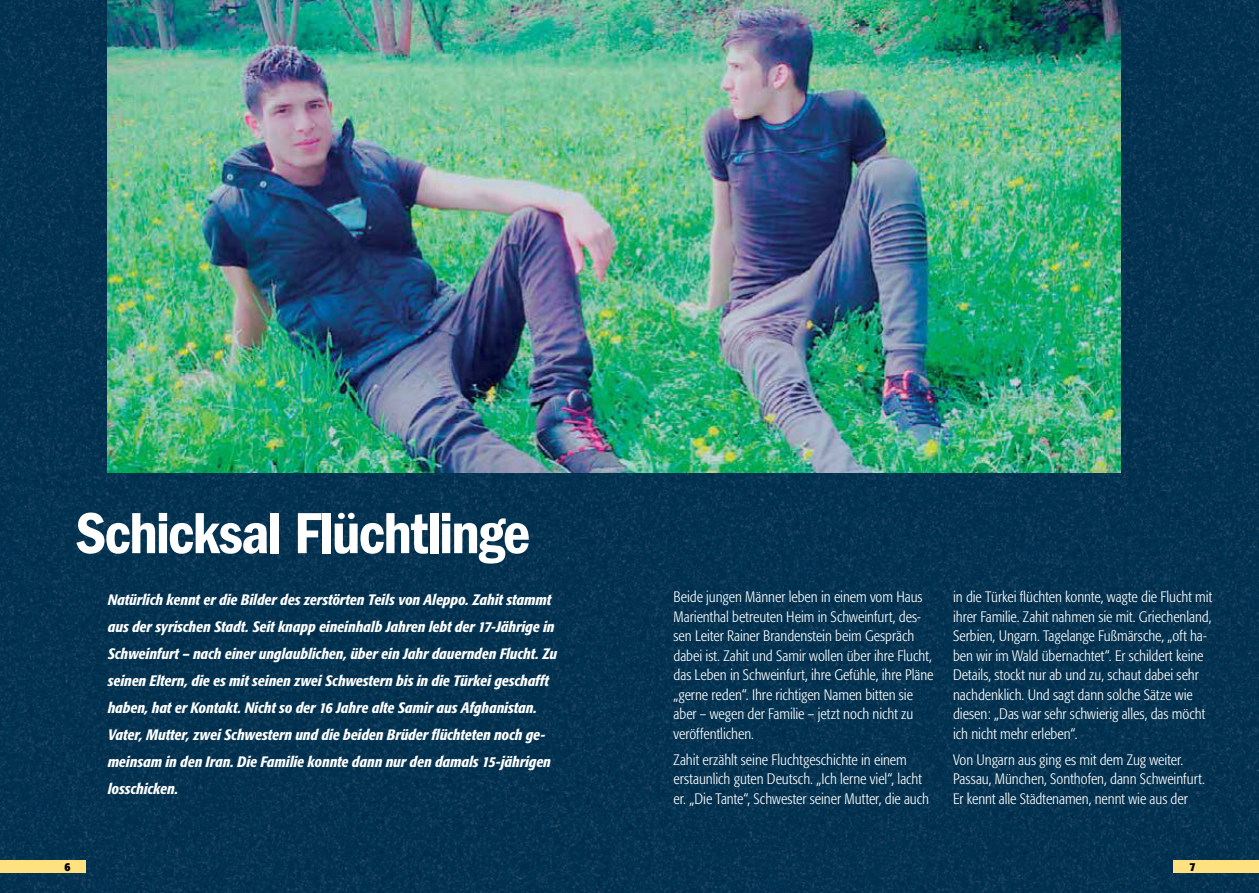
<style>
.page{position:relative;width:1259px;height:893px;background:#fff}
.page>*{position:absolute;margin:0;border:0;box-sizing:border-box;transform-origin:0 0}
.t1{font:600 condensed 60px "Franklin Gothic";letter-spacing:-.035em;color:#fff}
.t2{font:300 condensed 15px/19.5px "Formata";color:#fff}
.t3{font:italic 500 condensed 15px/27px "Formata";letter-spacing:.005em;color:#fff}
.t4{font:700 condensed 12px "Formata";color:#000}
</style>
<div class="page">
<img style="left:0;top:0;width:634px;height:893px">
<img style="left:634px;top:0;width:624px;height:893px">
<div style="left:0;top:860px;width:85px;height:13px;background:#ffe180"></div>
<img style="left:108px;top:0;width:1012px;height:472px">
<div style="left:1173px;top:860px;width:86px;height:13px;background:#ffe180"></div>
<h1 class="t1" style="left:75px;top:503px;width:456px">Schicksal Flüchtlinge</h1>
<p class="t3" style="left:108px;top:587px;width:451px">Natürlich kennt er die Bilder des zerstörten Teils von Aleppo. Zahit stammt aus der syrischen Stadt. Seit knapp eineinhalb Jahren lebt der 17-Jährige in Schweinfurt – nach einer unglaublichen, über ein Jahr dauernden Flucht. Zu seinen Eltern, die es mit seinen zwei Schwestern bis in die Türkei geschafft haben, hat er Kontakt. Nicht so der 16 Jahre alte Samir aus Afghanistan.<br>Vater, Mutter, zwei Schwestern und die beiden Brüder flüchteten noch ge&shy;meinsam in den Iran. Die Familie konnte dann nur den damals 15-jährigen losschicken.</p>
<p class="t4" style="left:65px;top:861px;width:8px">6</p>
<p class="t2" style="left:673px;top:588px;width:261px">Beide jungen Männer leben in einem vom Haus Marienthal betreuten Heim in Schweinfurt, des&shy;sen Leiter Rainer Brandenstein beim Gespräch dabei ist. Zahit und Samir wollen über ihre Flucht, das Leben in Schweinfurt, ihre Gefühle, ihre Pläne „gerne reden“. Ihre richtigen Namen bitten sie aber – wegen der Familie – jetzt noch nicht zu veröffentlichen.</p>
<p class="t2" style="left:673px;top:750px;width:257px">Zahit erzählt seine Fluchtgeschichte in einem erstaunlich guten Deutsch. „Ich lerne viel“, lacht er. „Die Tante“, Schwester seiner Mutter, die auch</p>
<p class="t2" style="left:953px;top:588px;width:261px">in die Türkei flüchten konnte, wagte die Flucht mit ihrer Familie. Zahit nahmen sie mit. Griechenland, Serbien, Ungarn. Tagelange Fußmärsche, „oft ha&shy;ben wir im Wald übernachtet“. Er schildert keine Details, stockt nur ab und zu, schaut dabei sehr nachdenklich. Und sagt dann solche Sätze wie diesen: „Das war sehr schwierig alles, das möcht ich nicht mehr erleben“.</p>
<p class="t2" style="left:953px;top:750px;width:253px">Von Ungarn aus ging es mit dem Zug weiter.<br>Passau, München, Sonthofen, dann Schweinfurt.<br>Er kennt alle Städtenamen, nennt wie aus der</p>
<p class="t4" style="left:1189px;top:861px;width:7px">7</p>
</div>
